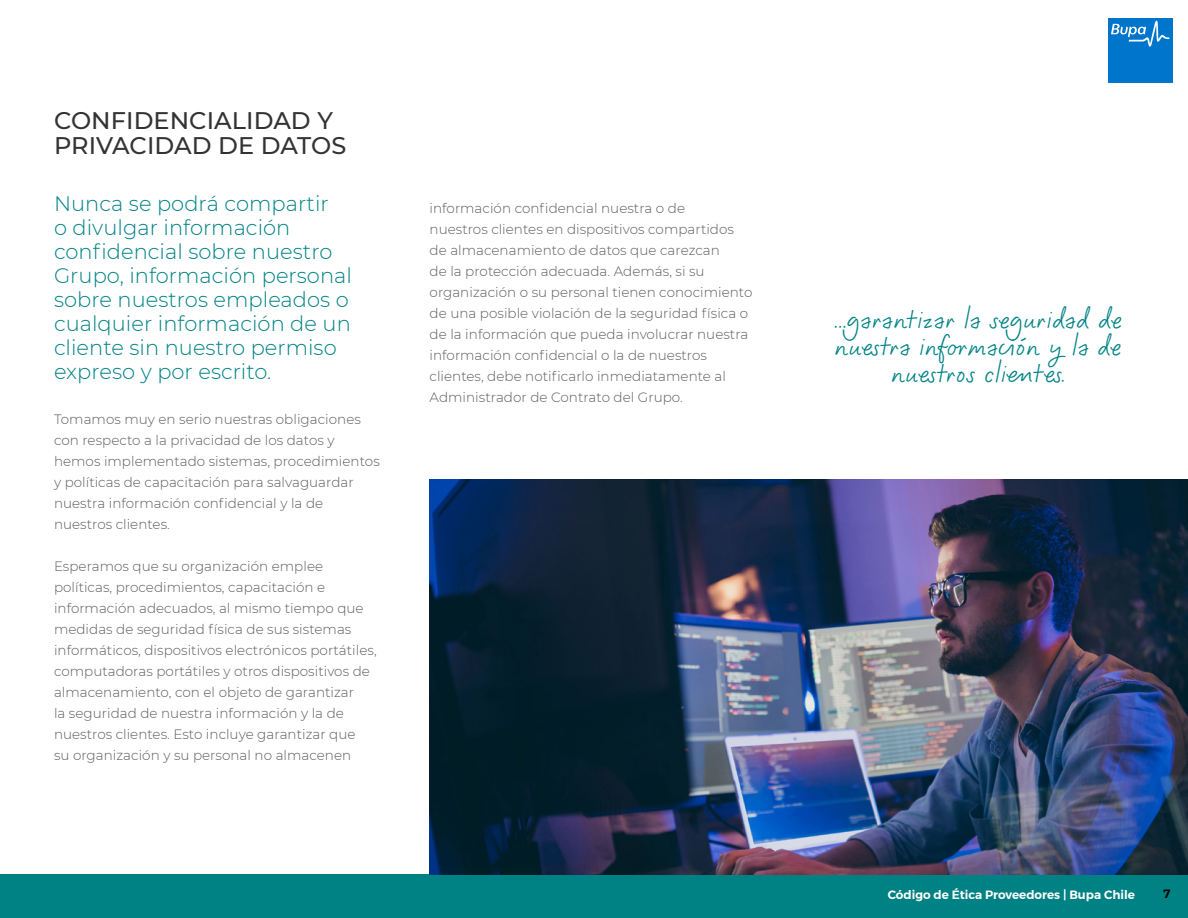
<style>
.page{position:relative;width:1188px;height:918px;background:#fff}
.page>*{position:absolute;margin:0;border:0;box-sizing:border-box;transform-origin:0 0}
.t1{font:40.5px "Bupa Script";color:#008285}
.t2{font:500 24px/25.5px "Montserrat";letter-spacing:.005em;color:#333}
.t3{font:300 21px/24px "Montserrat";letter-spacing:.005em;color:#008285}
.t4{font:300 13.5px/21px "Montserrat";letter-spacing:.005em;color:#5c5c5c}
.t5{font:600 12px "Montserrat";color:#fff}
.t6{font:600 12px "Montserrat";color:#000}
</style>
<div class="page">
<div style="left:0;top:874px;width:1188px;height:44px;background:#008285"></div>
<img style="left:430px;top:480px;width:758px;height:394px">
<div style="left:1108px;top:18px;width:65px;height:64px;background:#0075cc"></div>
<svg style="left:1111px;top:21px;width:59px;height:26px"></svg>
<h2 class="t2" style="left:54px;top:107px;width:294px">CONFIDENCIALIDAD Y<br>PRIVACIDAD DE DATOS</h2>
<h3 class="t3" style="left:54px;top:191px;width:300px">Nunca se podrá compartir<br>o divulgar información confidencial sobre nuestro<br>Grupo, información personal sobre nuestros empleados o cualquier información de un cliente sin nuestro permiso expreso y por escrito.</h3>
<p class="t4" style="left:54px;top:408px;width:327px">Tomamos muy en serio nuestras obligaciones con respecto a la privacidad de los datos y hemos implementado sistemas, procedimientos y políticas de capacitación para salvaguardar nuestra información confidencial y la de nuestros clientes.</p>
<p class="t4" style="left:54px;top:555px;width:324px">Esperamos que su organización emplee políticas, procedimientos, capacitación e información adecuados, al mismo tiempo que medidas de seguridad física de sus sistemas informáticos, dispositivos electrónicos portátiles, computadoras portátiles y otros dispositivos de almacenamiento, con el objeto de garantizar<br>la seguridad de nuestra información y la de nuestros clientes. Esto incluye garantizar que<br>su organización y su personal no almacenen</p>
<p class="t4" style="left:430px;top:197px;width:324px">información confidencial nuestra o de<br>nuestros clientes en dispositivos compartidos de almacenamiento de datos que carezcan<br>de la protección adecuada. Además, si su organización o su personal tienen conocimiento de una posible violación de la seguridad física o de la información que pueda involucrar nuestra información confidencial o la de nuestros clientes, debe notificarlo inmediatamente al Administrador de Contrato del Grupo.</p>
<h1 class="t1" style="left:834px;top:299px;width:290px">...garantizar la seguridad de</h1>
<h1 class="t1" style="left:834px;top:326px;width:289px">nuestra información y la de</h1>
<h1 class="t1" style="left:891px;top:353px;width:176px">nuestros clientes.</h1>
<p class="t5" style="left:888px;top:885px;width:249px">Código de Ética Proveedores | Bupa Chile</p>
<p class="t6" style="left:1164px;top:884px;width:8px">7</p>
</div>
